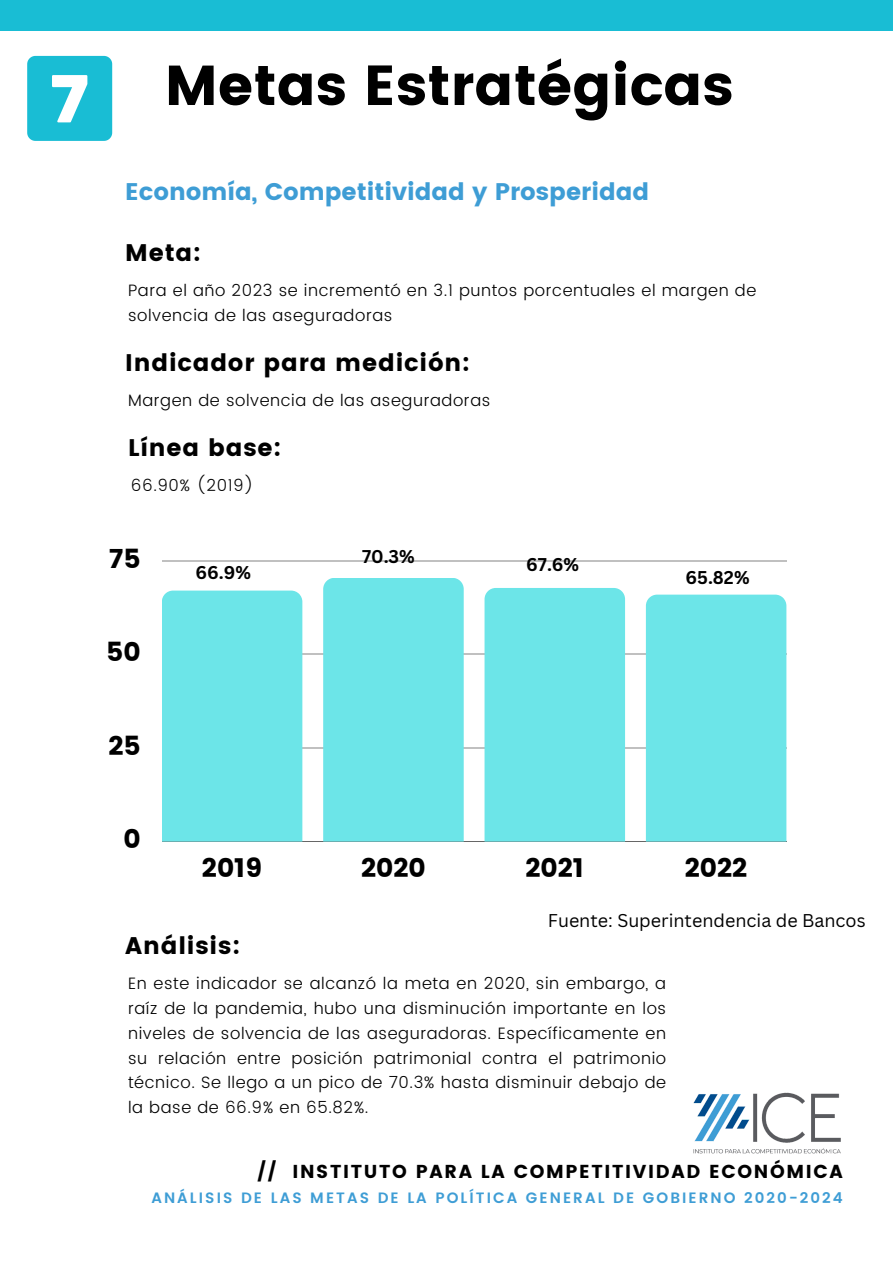
<style>
.page{position:relative;width:893px;height:1264px;background:#fff}
.page>*{position:absolute;margin:0;border:0;box-sizing:border-box;transform-origin:0 0}
.t1{font:56.1px "Poppins";color:#000}
.t2{font:26.4px "Poppins";color:#000}
.t3{font:24px "Poppins";letter-spacing:.035em;color:#000}
.t4{font:24px "Poppins";color:#3e9dd5}
.t5{font:18.75px "Poppins";letter-spacing:.09em;color:#000}
.t6{font:18px "Canva Sans";color:#000}
.t7{font:700 18px "Canva Sans";color:#000}
.t8{font:300 16.5px/24.8px "Poppins";letter-spacing:.035em;color:#000}
.t9{font:600 15px "Poppins";letter-spacing:.135em;color:#3e9dd5}
</style>
<div class="page">
<div style="left:0;top:0;width:892px;height:31px;background:#19bdd4"></div>
<img style="left:693px;top:1092px;width:148px;height:62px">
<svg style="left:27px;top:56px;width:85px;height:85px;background:#38c6d9"></svg>
<hr style="left:162px;top:560px;width:624px;height:1px;background:#000">
<hr style="left:162px;top:654px;width:624px;height:1px;background:#000">
<hr style="left:162px;top:747px;width:624px;height:1px;background:#000">
<hr style="left:162px;top:841px;width:624px;height:1px;background:#000">
<div style="left:162px;top:590px;width:140px;height:251px;background:#6ce5e8"></div>
<div style="left:323px;top:578px;width:140px;height:263px;background:#6ce5e8"></div>
<div style="left:484px;top:588px;width:141px;height:253px;background:#6ce5e8"></div>
<div style="left:645px;top:594px;width:141px;height:247px;background:#6ce5e8"></div>
<p class="t1" style="left:165px;top:53px;width:570px">Metas Estratégicas</p>
<p class="t4" style="left:125px;top:178px;width:525px">Economía, Competitividad y Prosperidad</p>
<p class="t3" style="left:125px;top:238px;width:77px">Meta:</p>
<p class="t8" style="left:128px;top:278px;width:629px">Para el año 2023 se incrementó en 3.1 puntos porcentuales el margen de solvencia de las aseguradoras</p>
<p class="t3" style="left:125px;top:348px;width:346px">Indicador para medición:</p>
<p class="t8" style="left:128px;top:388px;width:364px">Margen de solvencia de las aseguradoras</p>
<p class="t3" style="left:128px;top:433px;width:155px">Línea base:</p>
<p class="t8" style="left:131px;top:473px;width:124px">66.90% (2019)</p>
<p class="t2" style="left:109px;top:543px;width:33px">75</p>
<p class="t2" style="left:106px;top:636px;width:36px">50</p>
<p class="t2" style="left:108px;top:730px;width:34px">25</p>
<p class="t2" style="left:123px;top:823px;width:19px">0</p>
<p class="t7" style="left:195px;top:559px;width:57px">66.9%</p>
<p class="t7" style="left:362px;top:543px;width:54px">70.3%</p>
<p class="t7" style="left:526px;top:551px;width:54px">67.6%</p>
<p class="t7" style="left:685px;top:564px;width:65px">65.82%</p>
<p class="t2" style="left:202px;top:852px;width:62px">2019</p>
<p class="t2" style="left:361px;top:852px;width:66px">2020</p>
<p class="t2" style="left:525px;top:852px;width:60px">2021</p>
<p class="t2" style="left:684px;top:852px;width:64px">2022</p>
<p class="t6" style="left:547px;top:908px;width:319px">Fuente: Superintendencia de Bancos</p>
<p class="t3" style="left:125px;top:932px;width:116px">Análisis:</p>
<p class="t8" style="left:128px;top:971px;width:539px;text-align:justify">En este indicador se alcanzó la meta en 2020, sin embargo, a raíz de la pandemia, hubo una disminución importante en los niveles de solvencia de las aseguradoras. Específicamente en su relación entre posición patrimonial contra el patrimonio técnico. Se llego a un pico de 70.3% hasta disminuir debajo de la base de 66.9% en 65.82%.</p>
<p class="t5" style="left:257px;top:1160px;width:586px">// INSTITUTO PARA LA COMPETITIVIDAD ECONÓMICA</p>
<p class="t9" style="left:151px;top:1189px;width:692px">ANÁLISIS DE LAS METAS DE LA POLÍTICA GENERAL DE GOBIERNO 2020-2024</p>
</div>
